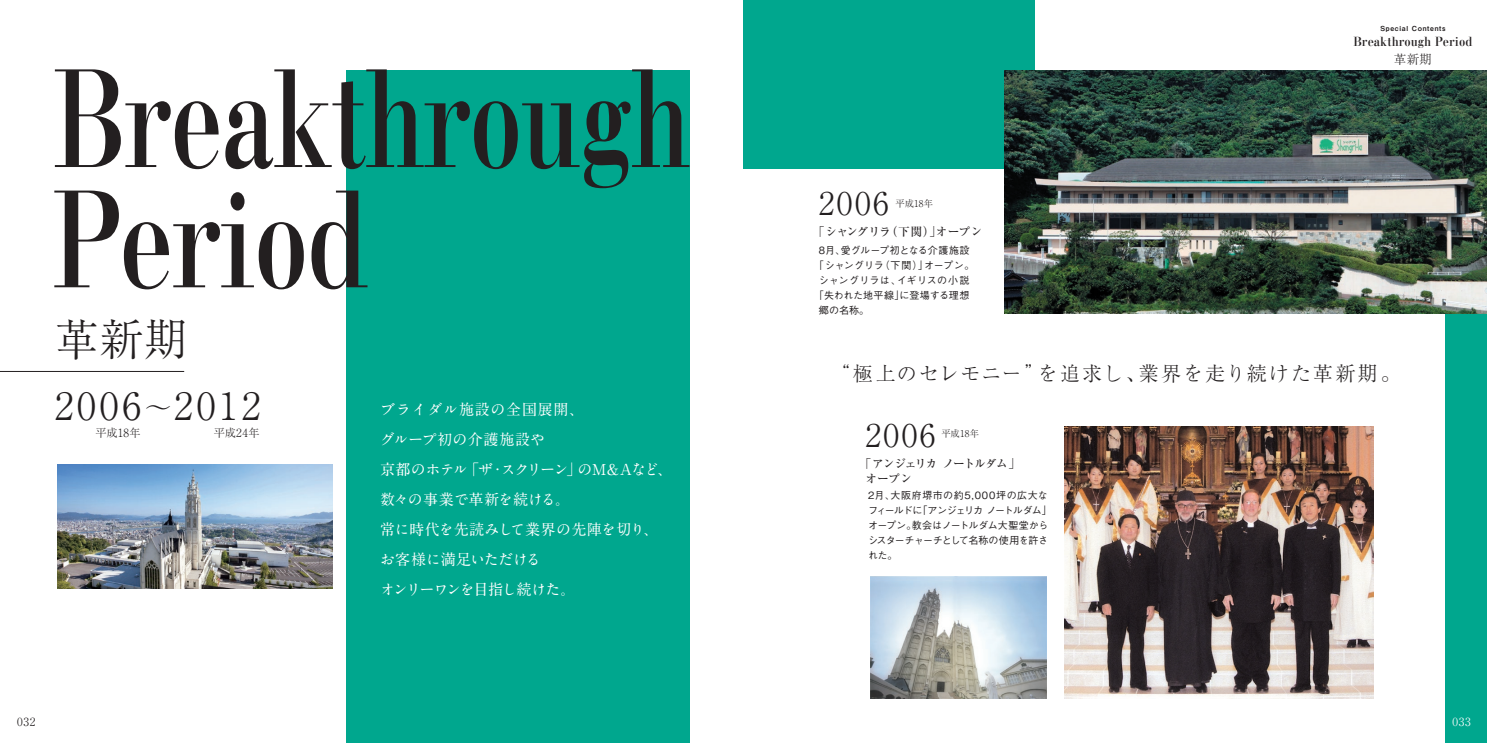
<style>
.page{position:relative;width:1487px;height:743px;background:#fff}
.page>*{position:absolute;margin:0;border:0;box-sizing:border-box;transform-origin:0 0}
.t1{font:800 132.5px "Kocho Std";letter-spacing:-.025em;color:#231f20;scale:.73 1}
.t2{font:800 131.25px "Kocho Std";letter-spacing:-.025em;color:#231f20;scale:.76 1}
.t3{font:300 43.75px "Ryumin Pro";color:#231f20}
.t4{font:300 37.5px "Ryumin Pro";letter-spacing:.1em;color:#231f20}
.t5{font:300 31.25px "Ryumin Pro";letter-spacing:.08em;color:#231f20}
.t6{font:300 20px "Ryumin Pro";letter-spacing:.095em;color:#231f20}
.t7{font:700 15px/30px "A1 Mincho Std";letter-spacing:-.02em;color:#fff}
.t8{font:800 12.5px "Kocho Std";letter-spacing:.005em;color:#231f20;scale:.9 1}
.t9{font:300 12.5px "Ryumin Pro";color:#231f20}
.t10{font:500 11.88px/15px "Ryumin Pro";letter-spacing:-.085em;color:#231f20}
.t11{font:300 11.25px "Ryumin Pro";letter-spacing:.03em;color:#231f20}
.t12{font:300 11.25px "Ryumin Pro";color:#fff}
.t13{font:500 10px/15px "Gothic BBB Pro";letter-spacing:-.04em;color:#231f20}
.t14{font:500 10px "Gothic BBB Pro";letter-spacing:-.01em;color:#231f20}
.t15{font:500 10px "Gothic BBB Pro";letter-spacing:.04em;color:#231f20}
.t16{font:300 9.38px "Ryumin Pro";letter-spacing:.005em;color:#231f20}
.t17{font:6.88px "Midashi Go Pro MB31";letter-spacing:.1em;color:#231f20}
.s1{font-size:28.12px}
</style>
<div class="page">
<div style="left:346px;top:70px;width:344px;height:672px;background:#00a78e"></div>
<div style="left:1445px;top:70px;width:41px;height:672px;background:#00a78e"></div>
<div style="left:743px;top:0;width:292px;height:168px;background:#00a78e"></div>
<img style="left:1004px;top:71px;width:482px;height:243px">
<img style="left:58px;top:464px;width:274px;height:124px">
<img style="left:870px;top:576px;width:176px;height:122px">
<img style="left:1064px;top:427px;width:309px;height:271px">
<hr style="left:0;top:371px;width:184px;height:1px;background:#231f20">
<p class="t17" style="left:1380px;top:23px;width:66px">Special Contents</p>
<h1 class="t1" style="left:53px;top:10px;width:876px">Breakthrough</h1>
<h2 class="t2" style="left:53px;top:132px;width:418px">Period</h2>
<h3 class="t3" style="left:55px;top:305px;width:135px">革新期</h3>
<h3 class="t4" style="left:55px;top:376px;width:207px">2006<span class="s1">～</span>2012</h3>
<p class="t11" style="left:96px;top:424px;width:46px">平成18年</p>
<p class="t11" style="left:214px;top:424px;width:47px">平成24年</p>
<p class="t7" style="left:380px;top:392px;width:294px">ブライダル施設の全国展開、<br>グループ初の介護施設や<br>京都のホテル「ザ・スクリーン」のM&amp;Aなど、数々の事業で革新を続ける。<br>常に時代を先読みして業界の先陣を切り、お客様に満足いただける<br>オンリーワンを目指し続けた。</p>
<h3 class="t5" style="left:819px;top:178px;width:71px">2006</h3>
<p class="t14" style="left:819px;top:242px;width:152px">8月、愛グループ初となる介護施設</p>
<p class="t14" style="left:814px;top:257px;width:162px">「シャングリラ（下関）」オープン。</p>
<p class="t15" style="left:819px;top:272px;width:152px">シャングリラは、イギリスの小説</p>
<p class="t14" style="left:814px;top:287px;width:157px">「失われた地平線」に登場する理想</p>
<p class="t14" style="left:819px;top:302px;width:52px">郷の名称。</p>
<p class="t16" style="left:895px;top:196px;width:39px">平成18年</p>
<p class="t10" style="left:812px;top:223px;width:171px">「シャングリラ（下関）」オープン</p>
<p class="t8" style="left:1353px;top:31px;width:134px">Breakthrough Period</p>
<p class="t9" style="left:1393px;top:49px;width:40px">革新期</p>
<h3 class="t6" style="left:829px;top:357px;width:572px">“極上のセレモニー”を追求し、業界を走り続けた革新期。</h3>
<h3 class="t5" style="left:865px;top:410px;width:71px">2006</h3>
<p class="t16" style="left:941px;top:426px;width:39px">平成18年</p>
<p class="t10" style="left:865px;top:455px;width:156px;text-indent:-6px">「アンジェリカ ノートルダム」オープン</p>
<p class="t13" style="left:868px;top:486px;width:185px">2月、大阪府堺市の約5,000坪の広大なフィールドに「アンジェリカ ノートルダム」オープン。教会はノートルダム大聖堂からシスターチャーチとして名称の使用を許された。</p>
<p class="t11" style="left:17px;top:712px;width:20px">032</p>
<p class="t12" style="left:1452px;top:712px;width:20px">033</p>
</div>
